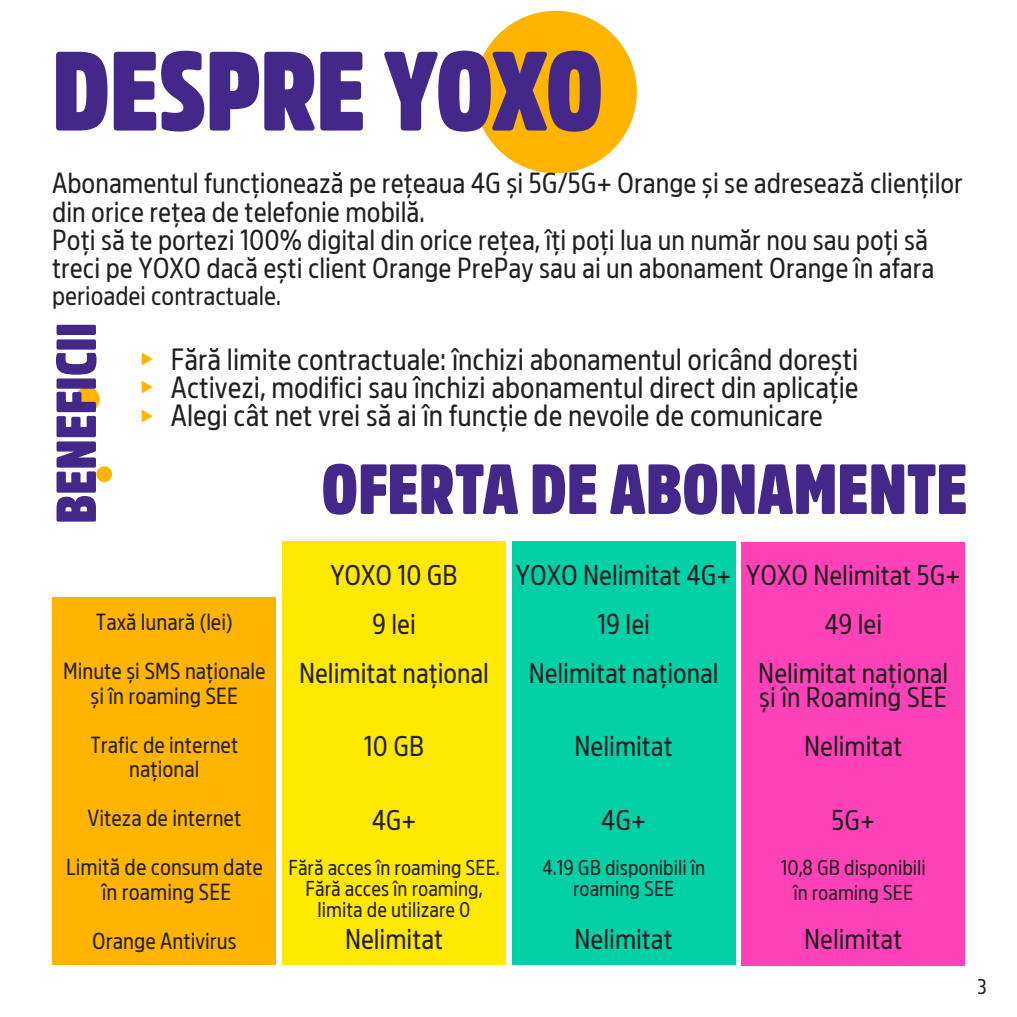
<style>
.page{position:relative;width:1017px;height:1017px;background:#fff}
.page>*{position:absolute;margin:0;border:0;box-sizing:border-box;transform-origin:0 0}
.t1{font:900 111.3px "Amsi Pro Condensed";letter-spacing:-.015em;color:#43288a}
.t2{font:900 70.17px "Amsi Pro Condensed";letter-spacing:-.005em;color:#43288a}
.t3{font:900 55.65px "Amsi Pro Condensed";color:#43288a}
.t4{font:29.93px/28.3px "Amsi Pro Narrow";color:#231f20;text-align:justify}
.t5{font:28.35px/28.3px "Amsi Pro Narrow";color:#231f20}
.t6{font:28px/49px "Amsi Pro Narrow";color:#231f20;text-align:center}
.t7{font:26.25px "Amsi Pro Narrow";color:#231f20}
.t8{font:22.75px/49px "Amsi Pro Narrow";color:#231f20;text-align:center}
.t9{font:21px/21px "Amsi Pro Narrow";color:#231f20;text-align:center}
</style>
<div class="page">
<div style="left:474px;top:11px;width:163px;height:162px;background:#ffb400;border-radius:50%"></div>
<div style="left:75px;top:387px;width:25px;height:25px;background:#ffb400;border-radius:50%"></div>
<div style="left:96px;top:466px;width:16px;height:16px;background:#ffb400;border-radius:50%"></div>
<div style="left:53px;top:598px;width:223px;height:367px;background:#ffb400"></div>
<div style="left:282px;top:541px;width:224px;height:424px;background:#ffe900"></div>
<div style="left:512px;top:541px;width:223px;height:424px;background:#02d0a7"></div>
<div style="left:742px;top:542px;width:223px;height:424px;background:#ff42b7"></div>
<h1 class="t1" style="left:52px;top:5px;width:554px">DESPRE YOXO</h1>
<p class="t5" style="left:52px;top:166px;width:912px">Abonamentul funcționează pe rețeaua 4G și 5G/5G+ Orange și se adresează clienților din orice rețea de telefonie mobilă.<br>Poți să te portezi 100% digital din orice rețea, îți poți lua un număr nou sau poți să treci pe YOXO dacă ești client Orange PrePay sau ai un abonament Orange în afara</p>
<p class="t7" style="left:52px;top:275px;width:231px">perioadei contractuale.</p>
<p class="t4" style="left:139px;top:341px;width:721px"><sup>▶</sup> Fără limite contractuale: închizi abonamentul oricând dorești <sup>▶</sup> Activezi, modifici sau închizi abonamentul direct din aplicație <sup>▶</sup> Alegi cât net vrei să ai în funcție de nevoile de comunicare</p>
<h3 class="t3" style="left:33px;top:524px;width:202px;rotate:-90deg">BENEFICII</h3>
<h2 class="t2" style="left:321px;top:435px;width:648px">OFERTA DE ABONAMENTE</h2>
<p class="t8" style="left:63px;top:595px;width:204px">Taxă lunară (lei)<br>Minute și SMS naționale</p>
<p class="t8" style="left:91px;top:668px;width:149px;text-align:left">și în roaming SEE<br>Trafic de internet</p>
<p class="t8" style="left:66px;top:742px;width:198px">național<br>Viteza de internet<br>Limită de consum date</p>
<p class="t8" style="left:92px;top:864px;width:146px">în roaming SEE<br>Orange Antivirus</p>
<p class="t6" style="left:299px;top:547px;width:191px">YOXO 10 GB<br>9 lei<br>Nelimitat național</p>
<p class="t6" style="left:364px;top:719px;width:62px">10 GB</p>
<p class="t6" style="left:516px;top:547px;width:217px">YOXO Nelimitat 4G+<br>19 lei<br>Nelimitat național</p>
<p class="t6" style="left:575px;top:719px;width:100px">Nelimitat</p>
<p class="t6" style="left:746px;top:547px;width:216px">YOXO Nelimitat 5G+<br>49 lei<br>Nelimitat național</p>
<p class="t6" style="left:759px;top:670px;width:189px">și în Roaming SEE<br>Nelimitat</p>
<p class="t6" style="left:372px;top:792px;width:46px">4G+</p>
<p class="t9" style="left:288px;top:855px;width:213px">Fără acces în roaming SEE.<br>Fără acces în roaming, limita de utilizare 0</p>
<p class="t6" style="left:345px;top:911px;width:100px">Nelimitat</p>
<p class="t6" style="left:601px;top:792px;width:46px">4G+</p>
<p class="t9" style="left:542px;top:855px;width:164px">4.19 GB disponibili în roaming SEE</p>
<p class="t6" style="left:575px;top:911px;width:100px">Nelimitat</p>
<p class="t6" style="left:832px;top:792px;width:45px">5G+</p>
<p class="t9" style="left:781px;top:853px;width:147px;line-height:24.5px">10,8 GB disponibili în roaming SEE</p>
<p class="t6" style="left:804px;top:911px;width:100px">Nelimitat</p>
<p class="t9" style="left:977px;top:974px;width:11px">3</p>
</div>
